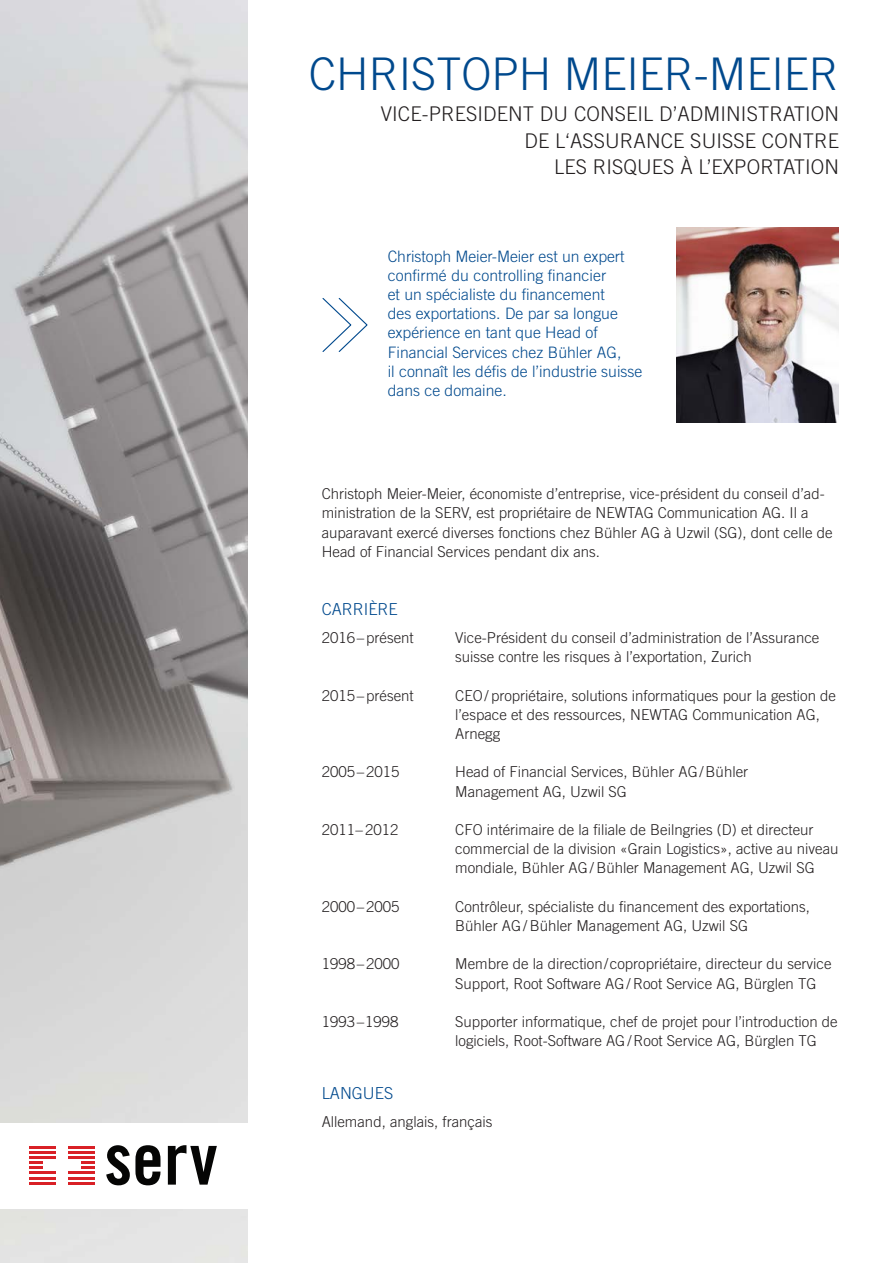
<style>
.page{position:relative;width:893px;height:1263px;background:#fff}
.page>*{position:absolute;margin:0;border:0;box-sizing:border-box;transform-origin:0 0}
.t1{font:300 45px "Trade Gothic LT Std";color:#00498d}
.t2{font:300 20.25px/26.2px "Trade Gothic LT Std";letter-spacing:.005em;color:#231f20;text-align:right}
.t3{font:300 16.5px "Trade Gothic LT Std";color:#00498d}
.t4{font:300 15.75px/19.2px "Trade Gothic LT Std";color:#00498d}
.t5{font:300 15px/19.2px "Trade Gothic LT Std";color:#231f20}
</style>
<div class="page">
<img style="left:0;top:0;width:248px;height:1263px">
<div style="left:0;top:1123px;width:254px;height:86px;background:#fff"></div>
<svg style="left:322px;top:298px;width:46px;height:54px"></svg>
<svg style="left:30px;top:1161px;width:13px;height:8px"></svg>
<svg style="left:82px;top:1161px;width:13px;height:8px"></svg>
<hr style="left:30px;top:1182px;width:26px;height:3px;background:#d92026">
<hr style="left:69px;top:1182px;width:26px;height:3px;background:#d92026">
<hr style="left:30px;top:1176px;width:26px;height:3px;background:#d92026">
<hr style="left:69px;top:1176px;width:26px;height:3px;background:#d92026">
<hr style="left:30px;top:1171px;width:26px;height:3px;background:#d92026">
<hr style="left:69px;top:1171px;width:26px;height:3px;background:#d92026">
<hr style="left:30px;top:1156px;width:26px;height:3px;background:#d92026">
<hr style="left:69px;top:1156px;width:26px;height:3px;background:#d92026">
<hr style="left:30px;top:1151px;width:26px;height:3px;background:#d92026">
<hr style="left:69px;top:1151px;width:26px;height:3px;background:#d92026">
<hr style="left:30px;top:1146px;width:26px;height:3px;background:#d92026">
<hr style="left:69px;top:1146px;width:26px;height:3px;background:#d92026">
<svg style="left:106px;top:1145px;width:54px;height:40px"></svg>
<svg style="left:168px;top:1145px;width:49px;height:39px"></svg>
<img style="left:676px;top:228px;width:163px;height:194px">
<h1 class="t1" style="left:309px;top:47px;width:532px">CHRISTOPH MEIER-MEIER</h1>
<h2 class="t2" style="left:381px;top:101px;width:460px">VICE-PRESIDENT DU CONSEIL D’ADMINISTRATION<br>DE L‘ASSURANCE SUISSE CONTRE<br>LES RISQUES À L’EXPORTATION</h2>
<p class="t4" style="left:388px;top:246px;width:256px">Christoph Meier-Meier est un expert confirmé du controlling financier<br>et un spécialiste du financement<br>des exportations. De par sa longue expérience en tant que Head of<br>Financial Services chez Bühler AG,<br>il connaît les défis de l’industrie suisse dans ce domaine.</p>
<p class="t5" style="left:322px;top:484px;width:512px">Christoph Meier-Meier, économiste d’entreprise, vice-président du conseil d’ad&shy;ministration de la SERV, est propriétaire de NEWTAG Communication AG. Il a auparavant exercé diverses fonctions chez Bühler AG à Uzwil (SG), dont celle de Head of Financial Services pendant dix ans.</p>
<p class="t3" style="left:322px;top:599px;width:78px">CARRIÈRE</p>
<p class="t5" style="left:322px;top:628px;width:94px">2016–présent</p>
<p class="t5" style="left:455px;top:628px;width:366px">Vice-Président du conseil d’administration de l’Assurance suisse contre les risques à l’exportation, Zurich</p>
<p class="t5" style="left:322px;top:685px;width:94px">2015–présent</p>
<p class="t5" style="left:455px;top:685px;width:382px">CEO/ propriétaire, solutions informatiques pour la gestion de l’espace et des ressources, NEWTAG Communication AG,<br>Arnegg</p>
<p class="t5" style="left:322px;top:762px;width:79px">2005–2015</p>
<p class="t5" style="left:455px;top:762px;width:294px">Head of Financial Services, Bühler AG/Bühler<br>Management AG, Uzwil SG</p>
<p class="t5" style="left:322px;top:820px;width:78px">2011–2012</p>
<p class="t5" style="left:455px;top:820px;width:385px">CFO intérimaire de la filiale de Beilngries (D) et directeur commercial de la division «Grain Logistics», active au niveau mondiale, Bühler AG / Bühler Management AG, Uzwil SG</p>
<p class="t5" style="left:322px;top:897px;width:79px">2000–2005</p>
<p class="t5" style="left:455px;top:897px;width:356px">Contrôleur, spécialiste du financement des exportations,<br>Bühler AG / Bühler Management AG, Uzwil SG</p>
<p class="t5" style="left:322px;top:954px;width:79px">1998–2000</p>
<p class="t5" style="left:455px;top:954px;width:378px">Membre de la direction/copropriétaire, directeur du service<br>Support, Root Software AG / Root Service AG, Bürglen TG</p>
<p class="t5" style="left:322px;top:1012px;width:78px">1993–1998</p>
<p class="t5" style="left:455px;top:1012px;width:384px">Supporter informatique, chef de projet pour l’introduction de logiciels, Root-Software AG / Root Service AG, Bürglen TG</p>
<p class="t3" style="left:322px;top:1083px;width:73px">LANGUES</p>
<p class="t5" style="left:322px;top:1111px;width:172px">Allemand, anglais, français</p>
</div>
